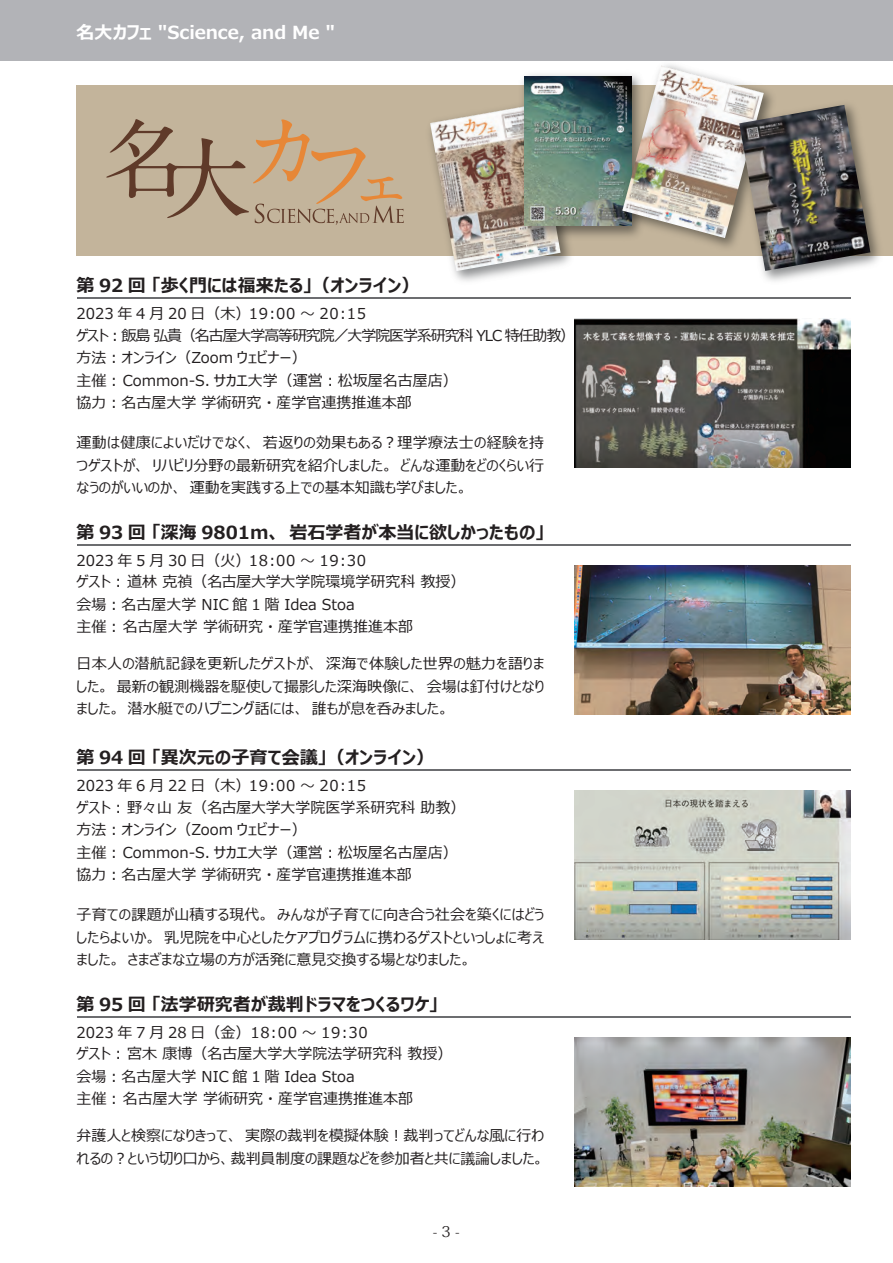
<style>
.page{position:relative;width:893px;height:1263px;background:#fff}
.page>*{position:absolute;margin:0;border:0;box-sizing:border-box;transform-origin:0 0}
.t1{font:700 18px "Meiryo UI";color:#231f20}
.t2{font:700 18px "Meiryo UI";letter-spacing:-.01em;color:#fff}
.t3{font:15px/22.5px "Meiryo UI";color:#231f20}
.t4{font:15px "Meiryo UI";letter-spacing:.025em;color:#231f20}
.t5{font:15px "Koz Min Pro";color:#231f20}
</style>
<div class="page">
<div style="left:0;top:0;width:893px;height:60px;background:#b2b3b7"></div>
<div style="left:77px;top:85px;width:816px;height:170px;background:#c3b49b"></div>
<img style="left:430px;top:105px;width:131px;height:166px">
<hr style="left:77px;top:298px;width:773px;height:1px;background:#6c6d70">
<img style="left:514px;top:74px;width:99px;height:170px">
<img style="left:524px;top:76px;width:89px;height:150px">
<img style="left:613px;top:60px;width:168px;height:196px">
<img style="left:622px;top:65px;width:142px;height:173px">
<img style="left:574px;top:319px;width:276px;height:149px">
<hr style="left:77px;top:544px;width:773px;height:1px;background:#6c6d70">
<img style="left:574px;top:566px;width:276px;height:148px">
<hr style="left:77px;top:1016px;width:773px;height:1px;background:#6c6d70">
<img style="left:574px;top:1037px;width:276px;height:149px">
<hr style="left:77px;top:770px;width:773px;height:1px;background:#6c6d70">
<img style="left:574px;top:791px;width:276px;height:149px">
<img style="left:730px;top:95px;width:158px;height:186px">
<img style="left:739px;top:105px;width:131px;height:166px">
<svg style="left:106px;top:119px;width:298px;height:106px"></svg>
<p class="t2" style="left:77px;top:20px;width:260px">名大カフェ "Science, and Me "</p>
<p class="t1" style="left:77px;top:273px;width:344px">第 92 回 「歩く門には福来たる」（オンライン）</p>
<p class="t4" style="left:77px;top:303px;width:291px">2023 年 4 月 20 日（木）19:00 ～ 20:15</p>
<p class="t3" style="left:77px;top:325px;width:500px">ゲスト︓ 飯島 弘貴（名古屋大学高等研究院／大学院医学系研究科 YLC 特任助教）方法︓オンライン（Zoom ウェビナー）<br>主催︓ Common-S. サカエ大学（運営︓松坂屋名古屋店）<br>協力︓名古屋大学 学術研究・産学官連携推進本部</p>
<p class="t3" style="left:77px;top:432px;width:469px;text-align:justify">運動は健康によいだけでなく、若返りの効果もある︖理学療法士の経験を持つゲストが、リハビリ分野の最新研究を紹介しました。どんな運動をどのくらい行なうのがいいのか、運動を実践する上での基本知識も学びました。</p>
<p class="t1" style="left:77px;top:520px;width:469px">第 93 回 「深海 9801m、岩石学者が本当に欲しかったもの」</p>
<p class="t4" style="left:77px;top:550px;width:291px">2023 年 5 月 30 日（火）18:00 ～ 19:30</p>
<p class="t3" style="left:77px;top:571px;width:391px">ゲスト︓ 道林 克禎（名古屋大学大学院環境学研究科 教授）会場︓名古屋大学 NIC 館 1 階 Idea Stoa<br>主催︓ 名古屋大学 学術研究・産学官連携推進本部</p>
<p class="t3" style="left:77px;top:653px;width:469px;text-align:justify">日本人の潜航記録を更新したゲストが、深海で体験した世界の魅力を語りました。最新の観測機器を駆使して撮影した深海映像に、会場は釘付けとなりました。潜水艇でのハプニング話には、誰もが息を呑みました。</p>
<p class="t1" style="left:77px;top:745px;width:359px">第 94 回 「異次元の子育て会議」（オンライン）</p>
<p class="t4" style="left:77px;top:775px;width:291px">2023 年 6 月 22 日（木）19:00 ～ 20:15</p>
<p class="t3" style="left:77px;top:797px;width:391px">ゲスト︓ 野々山 友（名古屋大学大学院医学系研究科 助教）方法︓オンライン（Zoom ウェビナー）<br>主催︓ Common-S. サカエ大学（運営︓松坂屋名古屋店）協力︓名古屋大学 学術研究・産学官連携推進本部</p>
<p class="t3" style="left:77px;top:904px;width:469px;text-align:justify">子育ての課題が山積する現代。みんなが子育てに向き合う社会を築くにはどうしたらよいか。乳児院を中心としたケアプログラムに携わるゲストといっしょに考えました。さまざまな立場の方が活発に意見交換する場となりました。</p>
<p class="t1" style="left:77px;top:992px;width:363px">第 95 回 「法学研究者が裁判ドラマをつくるワケ」</p>
<p class="t4" style="left:77px;top:1022px;width:293px">2023 年 7 月 28 日（金）18:00 ～ 19:30</p>
<p class="t3" style="left:77px;top:1043px;width:377px">ゲスト︓ 宮木 康博（名古屋大学大学院法学研究科 教授）会場︓名古屋大学 NIC 館 1 階 Idea Stoa<br>主催︓ 名古屋大学 学術研究・産学官連携推進本部</p>
<p class="t3" style="left:77px;top:1125px;width:469px">弁護人と検察になりきって、実際の裁判を模擬体験︕裁判ってどんな風に行われるの︖という切り口から、裁判員制度の課題などを参加者と共に議論しました。</p>
<p class="t5" style="left:433px;top:1221px;width:28px">- 3 -</p>
</div>
